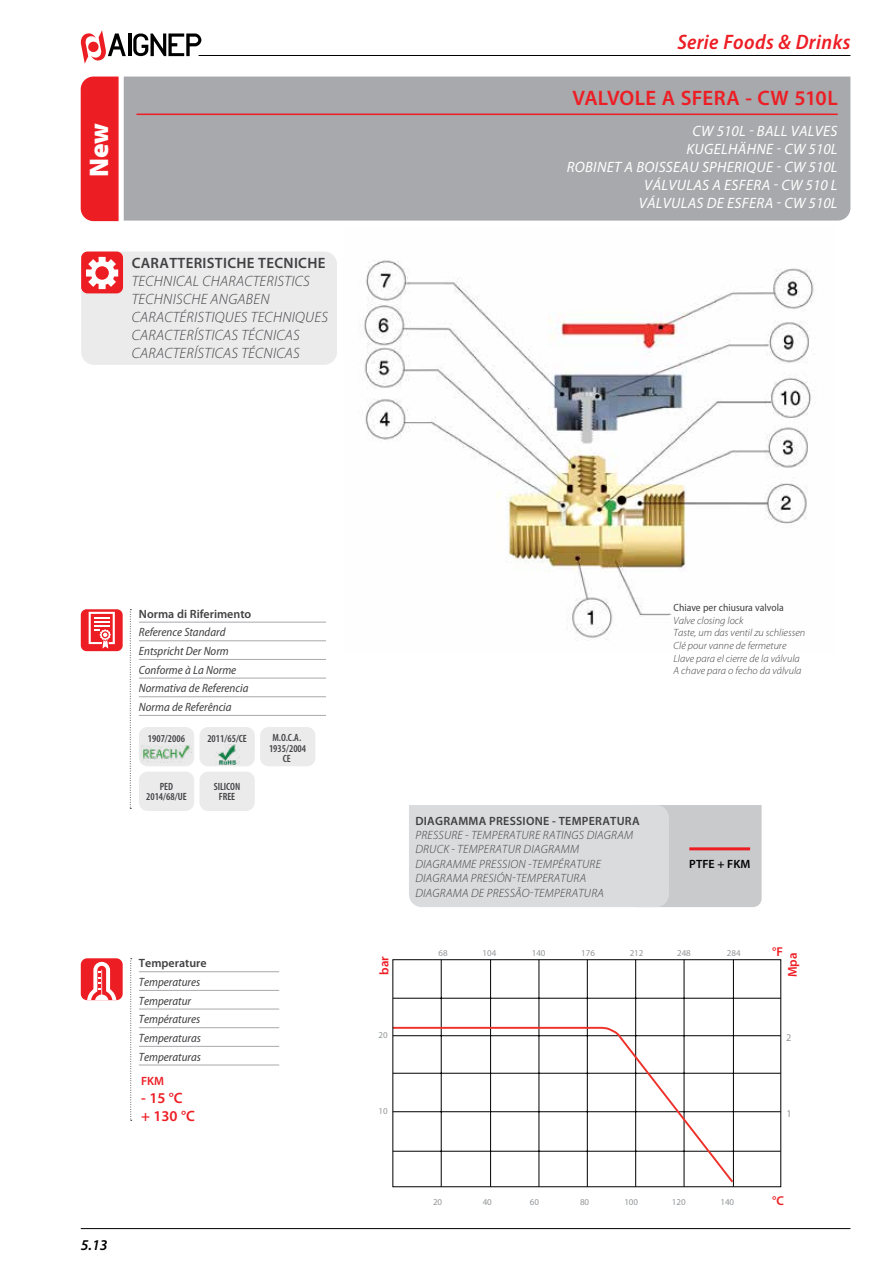
<style>
.page{position:relative;width:893px;height:1263px;background:#fff}
.page>*{position:absolute;margin:0;border:0;box-sizing:border-box;transform-origin:0 0}
.t1{font:900 27px "Myriad Pro";color:#fff}
.t2{font:600 21px "Myriad Pro";letter-spacing:.01em;color:#ed1d24}
.t3{font:italic 600 semi-condensed 21px "Myriad Pro";letter-spacing:.02em;color:#ed1d24}
.t4{font:italic 300 15px/18px "Myriad Pro";letter-spacing:.02em;color:#414042}
.t5{font:italic 15px/18px "Myriad Pro";letter-spacing:.02em;color:#fff;text-align:right}
.t6{font:600 15px "Myriad Pro";letter-spacing:.02em;color:#414042}
.t7{font:600 15px/18px "Myriad Pro";color:#ed1d24}
.t8{font:italic 600 15px "Myriad Pro";color:#000}
.t9{font:600 12.9px "Myriad Pro";color:#ed1d24}
.t10{font:italic semi-condensed 12px/18.6px "Myriad Pro";color:#414042}
.t11{font:italic 300 12px/14.4px "Myriad Pro";letter-spacing:.02em;color:#414042}
.t12{font:600 12px "Myriad Pro";letter-spacing:.02em;color:#414042}
.t13{font:600 12px "Myriad Pro";color:#414042}
.t14{font:600 12px "Myriad Pro";color:#000}
.t15{font:600 12px "Myriad Pro";color:#ed1d24}
.t16{font:italic 300 10.5px/12.6px "Myriad Pro";color:#414042}
.t17{font:600 condensed 10.5px/10.5px "Myriad Pro";color:#414042;text-align:center}
.t18{font:semi-condensed 10.5px "Myriad Pro";color:#414042}
.t19{font:10.2px "Myriad Pro";color:#939598}
.t20{font:9px "Myriad Pro";color:#939598}
</style>
<div class="page">
<hr style="left:81px;top:1228px;width:769px;height:1px;background:#000">
<hr style="left:199px;top:55px;width:651px;height:1px;background:#000">
<hr style="left:128px;top:33px;width:3px;height:23px;background:#000">
<svg style="left:133px;top:33px;width:68px;height:23px"></svg>
<svg style="left:80px;top:30px;width:46px;height:34px"></svg>
<div style="left:81px;top:252px;width:256px;height:113px;background:#ebebec;border-radius:13px"></div>
<div style="left:81px;top:252px;width:42px;height:41px;background:#ed1d24;border-radius:6px"></div>
<svg style="left:86px;top:257px;width:32px;height:32px"></svg>
<img style="left:364px;top:260px;width:450px;height:381px">
<div style="left:124px;top:77px;width:726px;height:144px;background:#a7a9ac"></div>
<hr style="left:136px;top:114px;width:702px;height:1px;background:#ed1d24">
<svg style="left:130px;top:609px;width:1px;height:200px"></svg>
<hr style="left:139px;top:622px;width:187px;height:1px;background:#a7a9ac">
<hr style="left:139px;top:640px;width:187px;height:1px;background:#a7a9ac">
<hr style="left:139px;top:659px;width:187px;height:1px;background:#a7a9ac">
<hr style="left:139px;top:678px;width:187px;height:1px;background:#a7a9ac">
<hr style="left:139px;top:696px;width:187px;height:1px;background:#a7a9ac">
<hr style="left:139px;top:715px;width:187px;height:1px;background:#a7a9ac">
<div style="left:81px;top:609px;width:42px;height:42px;background:#ed1d24;border-radius:6px"></div>
<svg style="left:89px;top:612px;width:26px;height:37px"></svg>
<div style="left:139px;top:727px;width:55px;height:39px;background:#ebebec;border-radius:9px"></div>
<img style="left:142px;top:746px;width:48px;height:17px">
<div style="left:199px;top:727px;width:56px;height:39px;background:#ebebec;border-radius:9px"></div>
<img style="left:216px;top:745px;width:23px;height:20px">
<div style="left:139px;top:772px;width:55px;height:39px;background:#ebebec;border-radius:9px"></div>
<div style="left:199px;top:772px;width:56px;height:39px;background:#ebebec;border-radius:9px"></div>
<svg style="left:130px;top:958px;width:2px;height:163px"></svg>
<hr style="left:139px;top:971px;width:140px;height:1px;background:#a7a9ac">
<hr style="left:139px;top:990px;width:140px;height:1px;background:#a7a9ac">
<hr style="left:139px;top:1009px;width:140px;height:1px;background:#a7a9ac">
<hr style="left:139px;top:1027px;width:140px;height:1px;background:#a7a9ac">
<hr style="left:139px;top:1046px;width:140px;height:1px;background:#a7a9ac">
<hr style="left:139px;top:1065px;width:140px;height:1px;background:#a7a9ac">
<div style="left:81px;top:958px;width:42px;height:42px;background:#ed1d24;border-radius:6px"></div>
<svg style="left:87px;top:962px;width:29px;height:38px"></svg>
<svg style="left:409px;top:805px;width:353px;height:102px;background:#d5d6d7"></svg>
<hr style="left:393px;top:998px;width:388px;height:1px;background:#000">
<hr style="left:393px;top:1035px;width:388px;height:1px;background:#000">
<hr style="left:635px;top:960px;width:1px;height:227px;background:#000">
<hr style="left:684px;top:960px;width:1px;height:227px;background:#000">
<hr style="left:733px;top:960px;width:1px;height:227px;background:#000">
<hr style="left:393px;top:1151px;width:388px;height:1px;background:#000">
<hr style="left:393px;top:1111px;width:388px;height:1px;background:#000">
<hr style="left:393px;top:1073px;width:388px;height:1px;background:#000">
<hr style="left:587px;top:960px;width:1px;height:227px;background:#000">
<hr style="left:441px;top:960px;width:1px;height:227px;background:#000">
<hr style="left:490px;top:960px;width:1px;height:227px;background:#000">
<hr style="left:539px;top:960px;width:1px;height:227px;background:#000">
<svg style="left:392px;top:1026px;width:343px;height:158px"></svg>
<div style="left:393px;top:959px;width:388px;height:228px;border:1px solid #000"></div>
<hr style="left:689px;top:847px;width:61px;height:3px;background:#ed1d24">
<div style="left:81px;top:77px;width:38px;height:144px;background:#ed1d24"></div>
<div style="left:260px;top:727px;width:55px;height:39px;background:#ebebec;border-radius:9px"></div>
<h1 class="t1" style="left:84px;top:177px;width:56px;rotate:-90deg">New</h1>
<p class="t6" style="left:132px;top:255px;width:195px">CARATTERISTICHE TECNICHE</p>
<p class="t4" style="left:132px;top:272px;width:198px">TECHNICAL CHARACTERISTICS<br>TECHNISCHE ANGABEN<br>CARACTÉRISTIQUES TECHNIQUES<br>CARACTERÍSTICAS TÉCNICAS<br>CARACTERÍSTICAS TÉCNICAS</p>
<h2 class="t3" style="left:677px;top:31px;width:174px">Serie Foods &amp; Drinks</h2>
<h2 class="t2" style="left:572px;top:86px;width:267px">VALVOLE A SFERA - CW 510L</h2>
<p class="t5" style="left:567px;top:122px;width:272px">CW 510L - BALL VALVES<br>KUGELHÄHNE - CW 510L<br>ROBINET A BOISSEAU SPHERIQUE - CW 510L<br>VÁLVULAS A ESFERA - CW 510 L<br>VÁLVULAS DE ESFERA - CW 510L</p>
<p class="t13" style="left:139px;top:607px;width:114px">Norma di Riferimento</p>
<p class="t10" style="left:139px;top:623px;width:111px">Reference Standard<br>Entspricht Der Norm<br>Conforme à La Norme<br>Normativa de Referencia<br>Norma de Referência</p>
<p class="t17" style="left:148px;top:733px;width:39px">1907/2006</p>
<p class="t17" style="left:207px;top:733px;width:41px">2011/65/CE</p>
<p class="t17" style="left:146px;top:781px;width:42px">PED<br>2014/68/UE</p>
<p class="t17" style="left:214px;top:781px;width:28px">SILICON<br>FREE</p>
<p class="t17" style="left:269px;top:732px;width:39px">M.O.C.A.<br>1935/2004<br>CE</p>
<p class="t13" style="left:139px;top:957px;width:69px">Temperature</p>
<p class="t10" style="left:139px;top:973px;width:64px">Temperatures<br>Temperatur<br>Températures<br>Temperaturas<br>Temperaturas</p>
<p class="t15" style="left:141px;top:1075px;width:24px">FKM</p>
<p class="t7" style="left:141px;top:1089px;width:55px">- 15 °C + 130 °C</p>
<p class="t8" style="left:81px;top:1236px;width:28px">5.13</p>
<p class="t18" style="left:674px;top:602px;width:112px">Chiave per chiusura valvola</p>
<p class="t16" style="left:674px;top:614px;width:133px">Valve closing lock<br>Taste, um das ventil zu schliessen<br>Clé pour vanne de fermeture<br>Llave para el cierre de la válvula<br>A chave para o fecho da válvula</p>
<p class="t12" style="left:415px;top:814px;width:226px">DIAGRAMMA PRESSIONE - TEMPERATURA</p>
<p class="t11" style="left:415px;top:828px;width:219px">PRESSURE - TEMPERATURE RATINGS DIAGRAM DRUCK - TEMPERATUR DIAGRAMM DIAGRAMME PRESSION -TEMPÉRATURE DIAGRAMA PRESIÓN-TEMPERATURA DIAGRAMA DE PRESSÃO-TEMPERATURA</p>
<p class="t14" style="left:689px;top:857px;width:62px">PTFE + FKM</p>
<p class="t9" style="left:772px;top:943px;width:12px">°F</p>
<p class="t20" style="left:438px;top:947px;width:11px">68</p>
<p class="t20" style="left:483px;top:947px;width:15px">104</p>
<p class="t20" style="left:532px;top:947px;width:15px">140</p>
<p class="t20" style="left:581px;top:947px;width:15px">176</p>
<p class="t20" style="left:630px;top:947px;width:15px">212</p>
<p class="t20" style="left:677px;top:947px;width:15px">248</p>
<p class="t20" style="left:727px;top:947px;width:15px">284</p>
<p class="t9" style="left:376px;top:975px;width:20px;rotate:-90deg">bar</p>
<p class="t9" style="left:784px;top:977px;width:26px;rotate:-90deg">Mpa</p>
<p class="t20" style="left:379px;top:1030px;width:11px">20</p>
<p class="t20" style="left:379px;top:1105px;width:11px">10</p>
<p class="t19" style="left:786px;top:1031px;width:7px">2</p>
<p class="t19" style="left:786px;top:1107px;width:7px">1</p>
<p class="t20" style="left:433px;top:1196px;width:11px">20</p>
<p class="t20" style="left:483px;top:1196px;width:11px">40</p>
<p class="t20" style="left:530px;top:1196px;width:11px">60</p>
<p class="t20" style="left:580px;top:1196px;width:11px">80</p>
<p class="t20" style="left:624px;top:1196px;width:15px">100</p>
<p class="t20" style="left:672px;top:1196px;width:15px">120</p>
<p class="t20" style="left:720px;top:1196px;width:15px">140</p>
<p class="t9" style="left:772px;top:1192px;width:13px">°C</p>
</div>
